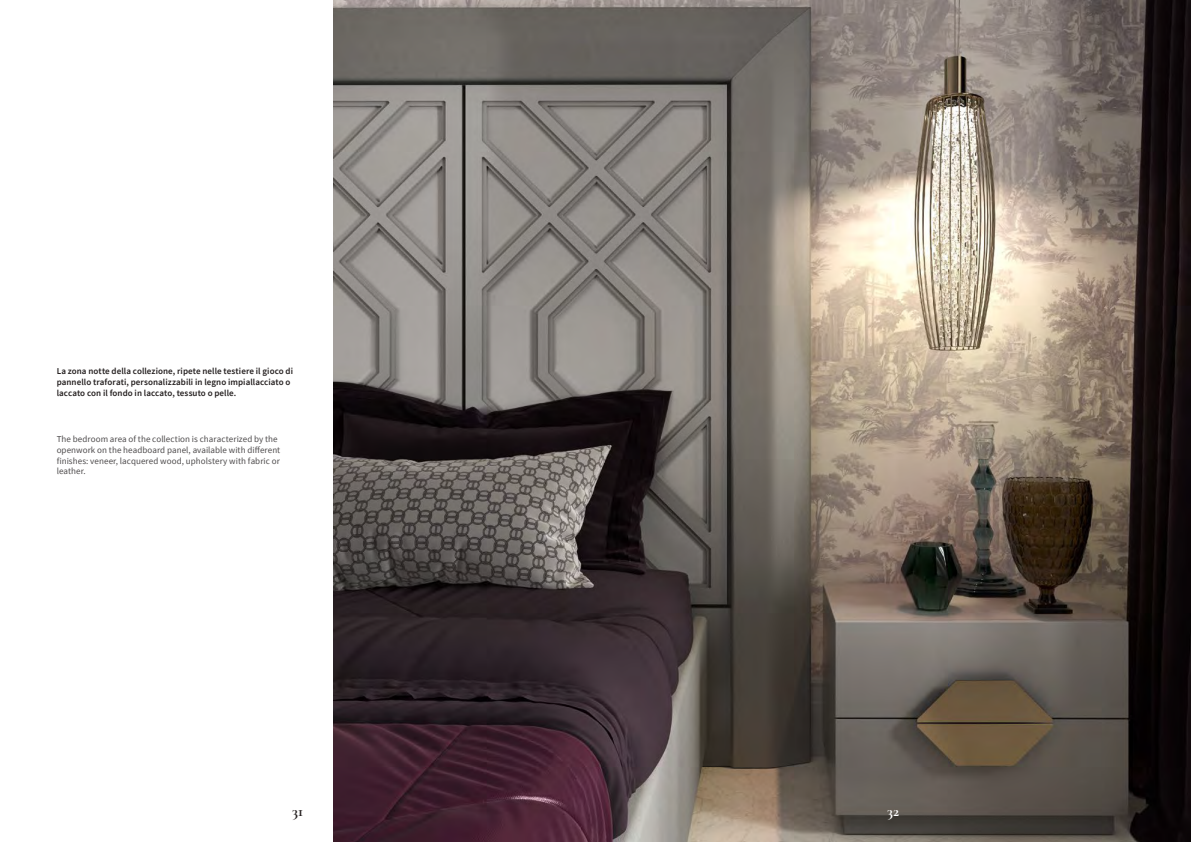
<style>
.page{position:relative;width:1191px;height:842px;background:#fff}
.page>*{position:absolute;margin:0;border:0;box-sizing:border-box;transform-origin:0 0}
.t1{font:700 15px "Cormorant Garamond";color:#241f1f}
.t2{font:700 15px "Cormorant Garamond";color:#fff}
.t3{font:9px/10.8px "Source Sans Pro";letter-spacing:.005em;color:#4e4b4c}
.t4{font:600 9px/10.8px "Source Sans Pro";letter-spacing:.01em;color:#241f1f}
</style>
<div class="page">
<img style="left:333px;top:0;width:858px;height:842px">
<p class="t4" style="left:57px;top:366px;width:238px">La zona notte della collezione, ripete nelle testiere il gioco di pannello traforati, personalizzabili in legno impiallacciato o laccato con il fondo in laccato, tessuto o pelle.</p>
<p class="t3" style="left:57px;top:434px;width:225px">The bedroom area of the collection is characterized by the openwork on the headboard panel, available with different finishes: veneer, lacquered wood, upholstery with fabric or leather.</p>
<h1 class="t1" style="left:292px;top:802px;width:12px">31</h1>
<h1 class="t2" style="left:887px;top:802px;width:13px">32</h1>
</div>
